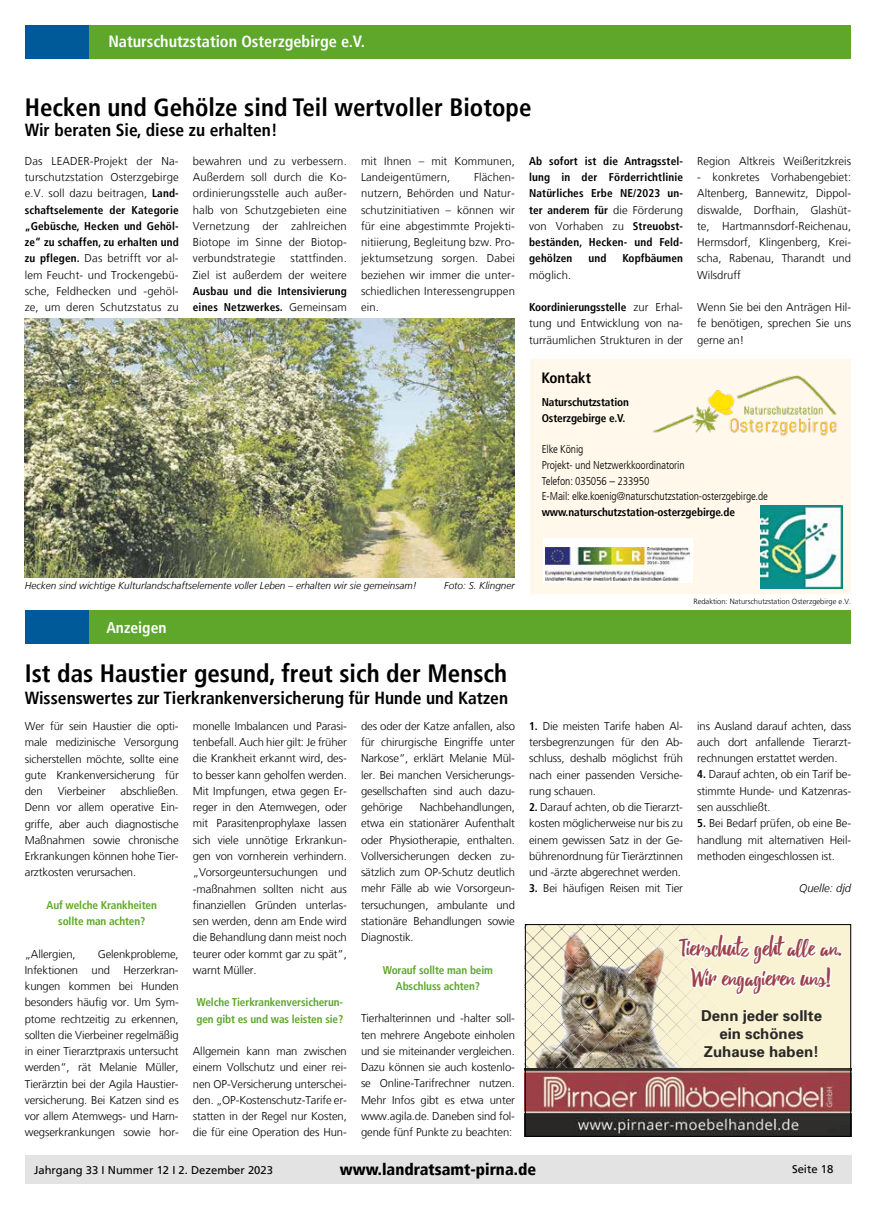
<style>
.page{position:relative;width:876px;height:1209px;background:#fff}
.page>*{position:absolute;margin:0;border:0;box-sizing:border-box;transform-origin:0 0}
.t1{font:700 condensed 25px "Frutiger";color:#000}
.t2{font:25px/30px "Debby";color:#9d4249;text-align:center}
.t3{font:700 condensed 17.5px "Frutiger";color:#000}
.t4{font:700 condensed 16.25px "Frutiger";color:#fff}
.t5{font:900 condensed 16.25px "Frutiger";color:#000}
.t6{font:700 condensed 15.62px "Frutiger";color:#fff}
.t7{font:700 15px/18px "Univers";color:#292928;text-align:center}
.t8{font:700 condensed 15px "Frutiger";color:#000}
.t9{font:300 11.25px/16.2px "Frutiger";letter-spacing:-.01em;color:#000;text-align:justify}
.t10{font:700 condensed 11.25px/16.2px "Frutiger";letter-spacing:.01em;color:#000}
.t11{font:700 condensed 11.25px/16.2px "Frutiger";letter-spacing:-.01em;color:#5ea72b;text-align:center}
.t12{font:300 condensed 11.25px/15.6px "Frutiger";letter-spacing:-.01em;color:#000}
.t13{font:300 11.25px/16.2px "Frutiger";letter-spacing:.01em;color:#000;text-align:right}
.t14{font:700 condensed 11.25px/15.6px "Frutiger";letter-spacing:-.01em;color:#000}
.t15{font:11.25px "Frutiger";color:#000}
.t16{font:italic 300 11.25px "Frutiger";color:#000}
.t17{font:italic 300 10px "Frutiger";color:#000}
.t18{font:300 7.5px "Frutiger";color:#000}
.t19{font:7.5px "Helvetica";color:#000}
.s1{font-weight:700;font-stretch:condensed}
.s2{font-weight:300;font-stretch:normal}
</style>
<div class="page">
<div style="left:37px;top:25px;width:813px;height:33px;background:#5ea72b"></div>
<div style="left:25px;top:25px;width:64px;height:33px;background:#005a9a"></div>
<div style="left:25px;top:1155px;width:825px;height:28px;background:#e3e3e3"></div>
<div style="left:530px;top:359px;width:320px;height:234px;background:#fff8eb"></div>
<img style="left:653px;top:375px;width:184px;height:61px">
<svg style="left:543px;top:538px;width:149px;height:45px;background:#f4f4f2"></svg>
<img style="left:545px;top:548px;width:144px;height:32px">
<img style="left:760px;top:506px;width:82px;height:82px">
<img style="left:25px;top:318px;width:489px;height:259px">
<div style="left:524px;top:924px;width:326px;height:212px;background:#f9f2d3"></div>
<img style="left:526px;top:926px;width:170px;height:141px">
<img style="left:526px;top:1067px;width:322px;height:67px">
<div style="left:524px;top:924px;width:326px;height:212px;border:1px solid #000"></div>
<svg style="left:675px;top:924px;width:168px;height:126px"></svg>
<div style="left:37px;top:610px;width:813px;height:34px;background:#5ea72b"></div>
<div style="left:25px;top:610px;width:64px;height:34px;background:#005a9a"></div>
<h3 class="t4" style="left:108px;top:32px;width:258px">Naturschutzstation Osterzgebirge e.V.</h3>
<h1 class="t1" style="left:25px;top:92px;width:508px">Hecken und Gehölze sind Teil wertvoller Biotope</h1>
<h2 class="t3" style="left:25px;top:119px;width:254px">Wir beraten Sie, diese zu erhalten!</h2>
<p class="t9" style="left:25px;top:153px;width:155px">Das LEADER-Projekt der Na&shy;turschutzstation Osterzgebirge e.V. soll dazu beitragen, <span class="s1">Land&shy;schaftselemente der Kategorie „Gebüsche, Hecken und Gehöl&shy;ze“ zu schaffen, zu erhalten und zu pflegen.</span> Das betrifft vor al&shy;lem Feucht- und Trockengebü&shy;sche, Feldhecken und -gehöl&shy;ze, um deren Schutzstatus zu</p>
<p class="t9" style="left:193px;top:153px;width:155px">bewahren und zu verbessern.<br>Außerdem soll durch die Ko&shy;ordinierungsstelle auch außer&shy;halb von Schutzgebieten eine Vernetzung der zahlreichen Biotope im Sinne der Biotop&shy;verbundstrategie</p>
<p class="t13" style="left:193px;top:250px;width:155px">stattfinden.<br>Ziel ist außerdem der weitere</p>
<p class="t10" style="left:193px;top:283px;width:155px">Ausbau und die Intensivierung eines Netzwerkes. <span class="s2">Gemeinsam</span></p>
<p class="t13" style="left:361px;top:153px;width:155px;text-align:left">mit Ihnen – mit Kommunen,<br>Landeigentümern,</p>
<p class="t9" style="left:361px;top:169px;width:155px;text-indent:113px">Flächen&shy;nutzern, Behörden und Natur&shy;schutzinitiativen – können wir für eine abgestimmte Projekti&shy;nitiierung, Begleitung bzw. Pro&shy;jektumsetzung sorgen. Dabei beziehen wir immer die unter&shy;schiedlichen Interessengruppen ein.</p>
<p class="t10" style="left:529px;top:153px;width:155px;text-align:justify">Ab sofort ist die Antragsstel&shy;lung in der Förderrichtlinie Natürliches Erbe NE/2023 un&shy;ter anderem für <span class="s2">die Förderung von Vorhaben zu</span> Streuobst&shy;beständen, Hecken- und Feld&shy;gehölzen</p>
<p class="t10" style="left:588px;top:250px;width:19px">und</p>
<p class="t10" style="left:622px;top:250px;width:62px">Kopfbäumen</p>
<p class="t13" style="left:529px;top:267px;width:44px">möglich.</p>
<p class="t9" style="left:529px;top:299px;width:155px"><span class="s1">Koordinierungsstelle</span> zur Erhal&shy;tung und Entwicklung von na&shy;turräumlichen Strukturen in der</p>
<h3 class="t8" style="left:541px;top:368px;width:51px">Kontakt</h3>
<p class="t9" style="left:697px;top:153px;width:155px">Region Altkreis Weißeritzkreis</p>
<p class="t9" style="left:697px;top:169px;width:155px">- konkretes Vorhabengebiet:<br>Altenberg, Bannewitz, Dippol&shy;diswalde, Dorfhain, Glashüt&shy;te, Hartmannsdorf-Reichenau, Hermsdorf, Klingenberg, Krei&shy;scha, Rabenau, Tharandt und Wilsdruff</p>
<p class="t9" style="left:697px;top:299px;width:155px">Wenn Sie bei den Anträgen Hil&shy;fe benötigen, sprechen Sie uns gerne an!</p>
<p class="t14" style="left:541px;top:394px;width:89px">Naturschutzstation<br>Osterzgebirge e.V.</p>
<p class="t12" style="left:541px;top:441px;width:227px">Elke König<br>Projekt- und Netzwerkkoordinatorin<br>Telefon: 035056 – 233950<br>E-Mail: elke.koenig@naturschutzstation-osterzgebirge.de</p>
<p class="t14" style="left:541px;top:504px;width:195px">www.naturschutzstation-osterzgebirge.de</p>
<p class="t17" style="left:25px;top:580px;width:393px">Hecken sind wichtige Kulturlandschaftselemente voller Leben – erhalten wir sie gemeinsam!</p>
<p class="t17" style="left:444px;top:580px;width:72px">Foto: S. Klingner</p>
<h3 class="t6" style="left:106px;top:618px;width:62px">Anzeigen</h3>
<h1 class="t1" style="left:25px;top:659px;width:483px">Ist das Haustier gesund, freut sich der Mensch</h1>
<h2 class="t3" style="left:25px;top:687px;width:484px">Wissenswertes zur Tierkrankenversicherung für Hunde und Katzen</h2>
<p class="t9" style="left:25px;top:718px;width:155px">Wer für sein Haustier die opti&shy;male medizinische Versorgung sicherstellen möchte, sollte eine gute Krankenversicherung für den</p>
<p class="t9" style="left:25px;top:783px;width:155px;text-indent:96px">abschließen.<br>Denn vor allem operative Ein&shy;griffe, aber auch diagnostische Maßnahmen sowie chronische Erkrankungen können hohe Tier&shy;arztkosten verursachen.</p>
<p class="t11" style="left:47px;top:896px;width:112px">Auf welche Krankheiten sollte man achten?</p>
<p class="t9" style="left:25px;top:945px;width:52px">„Allergien,</p>
<p class="t9" style="left:58px;top:783px;width:49px">Vierbeiner</p>
<p class="t9" style="left:25px;top:945px;width:155px;text-indent:73px">Gelenkprobleme, Infektionen und Herzerkran&shy;kungen kommen bei Hunden besonders häufig vor. Um Sym&shy;ptome rechtzeitig zu erkennen, sollten die Vierbeiner regelmäßig in einer Tierarztpraxis untersucht werden“, rät Melanie Müller, Tierärztin bei der Agila Haustier&shy;versicherung. Bei Katzen sind es vor allem Atemwegs- und Harn&shy;wegserkrankungen sowie hor-</p>
<p class="t9" style="left:193px;top:718px;width:155px">monelle Imbalancen und Parasi&shy;tenbefall. Auch hier gilt: Je früher die Krankheit erkannt wird, des&shy;to besser kann geholfen werden.<br>Mit Impfungen, etwa gegen Er&shy;reger in den Atemwegen, oder mit Parasitenprophylaxe lassen sich viele unnötige Erkrankun&shy;gen von vornherein verhindern. „Vorsorgeuntersuchungen und -maßnahmen sollten nicht aus finanziellen Gründen unterlas&shy;sen werden, denn am Ende wird die Behandlung dann meist noch teurer oder kommt gar zu spät”, warnt Müller.</p>
<p class="t11" style="left:196px;top:994px;width:148px;text-align:left">Welche Tierkrankenversicherun&shy;gen gibt es und was leisten sie?</p>
<p class="t9" style="left:193px;top:1043px;width:155px">Allgemein kann man zwischen einem Vollschutz und einer rei&shy;nen OP-Versicherung unterschei&shy;den. „OP-Kostenschutz-Tarife er&shy;statten in der Regel nur Kosten, die für eine Operation des Hun-</p>
<p class="t9" style="left:361px;top:718px;width:155px">des oder der Katze anfallen, also für chirurgische Eingriffe unter Narkose“, erklärt Melanie Mül&shy;ler. Bei manchen Versicherungs&shy;gesellschaften sind auch dazu&shy;gehörige</p>
<p class="t9" style="left:361px;top:799px;width:155px;text-indent:59px">Nachbehandlungen, etwa ein stationärer Aufenthalt oder Physiotherapie, enthalten.<br>Vollversicherungen decken zu&shy;sätzlich zum OP-Schutz deutlich mehr Fälle ab wie Vorsorgeun&shy;tersuchungen, ambulante und stationäre Behandlungen sowie Diagnostik.</p>
<p class="t11" style="left:383px;top:961px;width:111px">Worauf sollte man beim<br>Abschluss achten?</p>
<p class="t9" style="left:361px;top:1010px;width:155px">Tierhalterinnen und -halter soll&shy;ten mehrere Angebote einholen und sie miteinander vergleichen.<br>Dazu können sie auch kostenlo&shy;se Online-Tarifrechner nutzen.<br>Mehr Infos gibt es etwa unter www.agila.de. Daneben sind fol&shy;gende fünf Punkte zu beachten:</p>
<p class="t18" style="left:693px;top:596px;width:159px">Redaktion: Naturschutzstation Osterzgebirge e.V.</p>
<p class="t9" style="left:529px;top:717px;width:155px"><span class="s1">1.</span> Die meisten Tarife haben Al&shy;tersbegrenzungen für den Ab&shy;schluss, deshalb möglichst früh nach einer passenden Versiche&shy;rung schauen.</p>
<p class="t9" style="left:529px;top:799px;width:155px"><span class="s1">2.</span> Darauf achten, ob die Tierarzt&shy;kosten möglicherweise nur bis zu einem gewissen Satz in der Ge&shy;bührenordnung für Tierärztinnen und -ärzte abgerechnet werden.</p>
<p class="t9" style="left:529px;top:880px;width:155px"><span class="s1">3.</span> Bei häufigen Reisen mit Tier</p>
<p class="t9" style="left:697px;top:717px;width:155px">ins Ausland darauf achten, dass auch dort anfallende Tierarzt&shy;rechnungen erstattet werden.</p>
<p class="t9" style="left:697px;top:766px;width:155px"><span class="s1">4.</span> Darauf achten, ob ein Tarif be&shy;stimmte Hunde- und Katzenras&shy;sen ausschließt.</p>
<p class="t9" style="left:697px;top:815px;width:155px"><span class="s1">5.</span> Bei Bedarf prüfen, ob eine Be&shy;handlung mit alternativen Heil&shy;methoden eingeschlossen ist.</p>
<p class="t16" style="left:798px;top:881px;width:53px">Quelle: djd</p>
<h1 class="t2" style="left:680px;top:934px;width:163px">Tierschutz geht alle an.<br>Wir engagieren uns!</h1>
<h3 class="t7" style="left:700px;top:1006px;width:122px">Denn jeder sollte ein schönes<br>Zuhause haben!</h3>
<p class="t15" style="left:34px;top:1163px;width:240px">Jahrgang 33 I Nummer 12 I 2. Dezember 2023</p>
<h3 class="t5" style="left:340px;top:1159px;width:197px">www.landratsamt-pirna.de</h3>
<p class="t15" style="left:791px;top:1162px;width:43px">Seite 18</p>
<p class="t19" style="left:798px;top:1163px;width:74px">26.07.2021 09:19:12</p>
</div>
